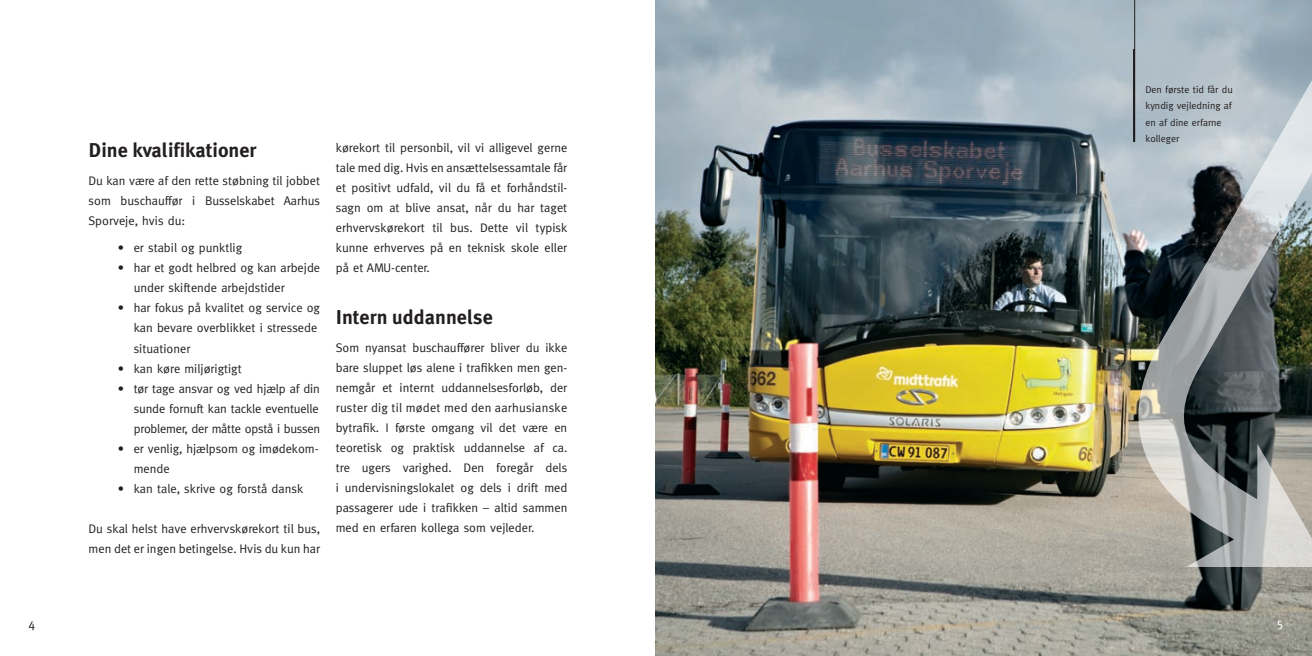
<style>
.page{position:relative;width:1312px;height:656px;background:#fff}
.page>*{position:absolute;margin:0;border:0;box-sizing:border-box;transform-origin:0 0}
.t1{font:700 20px "Meta Plus";color:#231f20}
.t2{font:12.5px/20px "Meta Normal";color:#231f20;text-align:justify}
.t3{font:12.5px "Meta Normal";color:#fff}
.t4{font:10px/16.2px "Meta Normal";color:#231f20}
</style>
<div class="page">
<img style="left:656px;top:0;width:655px;height:656px">
<svg style="left:1134px;top:79px;width:177px;height:488px;background:#888e8e"></svg>
<hr style="left:1134px;top:0;width:1px;height:142px;background:#231f20">
<hr style="left:1132px;top:50px;width:2px;height:92px;background:#231f20">
<h1 class="t1" style="left:89px;top:139px;width:169px">Dine kvalifikationer</h1>
<p class="t2" style="left:89px;top:170px;width:233px">Du kan være af den rette støbning til jobbet som buschauffør i Busselskabet Aarhus Sporveje, hvis du:</p>
<p class="t2" style="left:118px;top:238px;width:126px">• er stabil og punktlig</p>
<p class="t2" style="left:134px;top:258px;width:188px;text-indent:-16px">• har et godt helbred og kan arbejde under skiftende arbejdstider</p>
<p class="t2" style="left:134px;top:298px;width:188px;text-align:left;text-indent:-16px">• har fokus på kvalitet og service og kan bevare overblikket i stressede situationer</p>
<p class="t2" style="left:118px;top:358px;width:125px">• kan køre miljørigtigt</p>
<p class="t2" style="left:134px;top:378px;width:188px;text-indent:-16px">• tør tage ansvar og ved hjælp af din sunde fornuft kan tackle eventuelle problemer, der måtte opstå i bussen</p>
<p class="t2" style="left:134px;top:438px;width:186px;text-indent:-16px">• er venlig, hjælpsom og imødekom&shy;mende</p>
<p class="t2" style="left:118px;top:478px;width:187px">• kan tale, skrive og forstå dansk</p>
<p class="t2" style="left:89px;top:518px;width:233px">Du skal helst have erhvervskørekort til bus, men det er ingen betingelse. Hvis du kun har</p>
<p class="t2" style="left:336px;top:137px;width:233px">kørekort til personbil, vil vi alligevel gerne tale med dig. Hvis en ansættelsessamtale får et positivt udfald, vil du få et forhåndstil&shy;sagn om at blive ansat, når du har taget erhvervskørekort til bus. Dette vil typisk kunne erhverves på en teknisk skole eller på et AMU-center.</p>
<h1 class="t1" style="left:336px;top:306px;width:159px">Intern uddannelse</h1>
<p class="t2" style="left:336px;top:337px;width:233px">Som nyansat buschauffører bliver du ikke bare sluppet løs alene i trafikken men gen&shy;nemgår et internt uddannelsesforløb, der ruster dig til mødet med den aarhusianske bytrafik. I første omgang vil det være en teoretisk og praktisk uddannelse af ca. tre ugers varighed. Den foregår dels i undervisningslokalet og dels i drift med passagerer ude i trafikken – altid sammen med en erfaren kollega som vejleder.</p>
<p class="t4" style="left:1144px;top:81px;width:89px">Den første tid får du kyndig vejledning af en af dine erfarne kolleger</p>
<p class="t2" style="left:28px;top:613px;width:8px">4</p>
<p class="t3" style="left:1276px;top:615px;width:8px">5</p>
</div>
